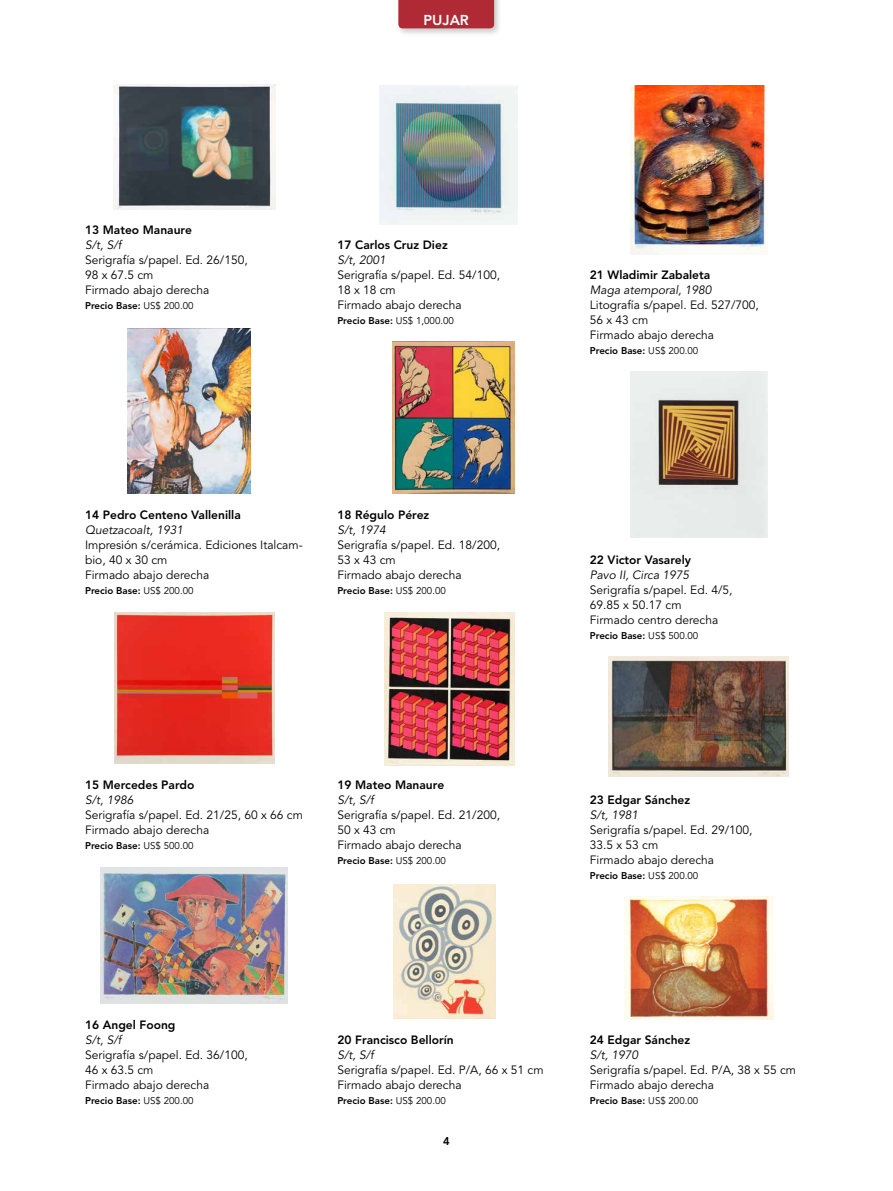
<style>
.page{position:relative;width:893px;height:1191px;background:#fff}
.page>*{position:absolute;margin:0;border:0;box-sizing:border-box;transform-origin:0 0}
.t1{font:800 14.25px "Avenir LT Std";color:#fff}
.t2{font:12px/15px "Avenir LT Std";color:#000}
.t3{font:800 12px "Avenir LT Std";color:#000}
.t4{font:italic 12px "Avenir LT Std";color:#000}
.t5{font:800 11.25px "Avenir LT Std";color:#000}
.t6{font:800 9.75px "Avenir LT Std";color:#000}
.s1{font-weight:400}
</style>
<div class="page">
<div style="left:396px;top:0;width:106px;height:36px;background:#000;opacity:.2"></div>
<div style="left:398px;top:0;width:96px;height:28px;background:#af2a34"></div>
<img style="left:113px;top:85px;width:162px;height:125px">
<img style="left:379px;top:85px;width:138px;height:140px">
<img style="left:630px;top:85px;width:137px;height:170px">
<img style="left:631px;top:371px;width:136px;height:167px">
<img style="left:609px;top:656px;width:180px;height:120px">
<img style="left:624px;top:897px;width:150px;height:122px">
<img style="left:393px;top:341px;width:121px;height:152px">
<img style="left:393px;top:884px;width:103px;height:134px">
<img style="left:385px;top:612px;width:129px;height:153px">
<img style="left:128px;top:329px;width:123px;height:165px">
<img style="left:114px;top:612px;width:160px;height:152px">
<img style="left:101px;top:867px;width:186px;height:137px">
<p class="t1" style="left:424px;top:11px;width:47px">PUJAR</p>
<p class="t3" style="left:85px;top:223px;width:108px">13 Mateo Manaure</p>
<p class="t4" style="left:85px;top:238px;width:38px">S/t, S/f</p>
<p class="t2" style="left:85px;top:253px;width:164px">Serigrafía s/papel. Ed. 26/150,<br>98 x 67.5 cm<br>Firmado abajo derecha</p>
<p class="t6" style="left:85px;top:300px;width:110px">Precio Base: <span class="s1">US$ 200.00</span></p>
<p class="t3" style="left:337px;top:238px;width:112px">17 Carlos Cruz Diez</p>
<p class="t4" style="left:337px;top:253px;width:50px">S/t, 2001</p>
<p class="t2" style="left:337px;top:268px;width:164px">Serigrafía s/papel. Ed. 54/100,<br>18 x 18 cm<br>Firmado abajo derecha</p>
<p class="t6" style="left:337px;top:315px;width:118px">Precio Base: <span class="s1">US$ 1,000.00</span></p>
<p class="t3" style="left:590px;top:268px;width:122px">21 Wladimir Zabaleta</p>
<p class="t4" style="left:590px;top:283px;width:123px">Maga atemporal, 1980</p>
<p class="t2" style="left:590px;top:298px;width:171px">Litografía s/papel. Ed. 527/700,<br>56 x 43 cm<br>Firmado abajo derecha</p>
<p class="t6" style="left:590px;top:345px;width:110px">Precio Base: <span class="s1">US$ 200.00</span></p>
<p class="t3" style="left:85px;top:508px;width:157px">14 Pedro Centeno Vallenilla</p>
<p class="t4" style="left:85px;top:523px;width:100px">Quetzacoalt, 1931</p>
<p class="t2" style="left:85px;top:538px;width:219px">Impresión s/cerámica. Ediciones Italcam&shy;bio, 40 x 30 cm<br>Firmado abajo derecha</p>
<p class="t6" style="left:85px;top:585px;width:110px">Precio Base: <span class="s1">US$ 200.00</span></p>
<p class="t3" style="left:337px;top:508px;width:93px">18 Régulo Pérez</p>
<p class="t4" style="left:337px;top:523px;width:50px">S/t, 1974</p>
<p class="t2" style="left:337px;top:538px;width:164px">Serigrafía s/papel. Ed. 18/200,<br>53 x 43 cm<br>Firmado abajo derecha</p>
<p class="t6" style="left:337px;top:585px;width:110px">Precio Base: <span class="s1">US$ 200.00</span></p>
<p class="t3" style="left:590px;top:553px;width:103px">22 Victor Vasarely</p>
<p class="t4" style="left:590px;top:568px;width:101px">Pavo II, Circa 1975</p>
<p class="t2" style="left:590px;top:583px;width:144px">Serigrafía s/papel. Ed. 4/5,<br>69.85 x 50.17 cm<br>Firmado centro derecha</p>
<p class="t6" style="left:590px;top:630px;width:110px">Precio Base: <span class="s1">US$ 500.00</span></p>
<p class="t3" style="left:85px;top:778px;width:111px">15 Mercedes Pardo</p>
<p class="t4" style="left:85px;top:793px;width:50px">S/t, 1986</p>
<p class="t2" style="left:85px;top:808px;width:219px">Serigrafía s/papel. Ed. 21/25, 60 x 66 cm<br>Firmado abajo derecha</p>
<p class="t6" style="left:85px;top:840px;width:110px">Precio Base: <span class="s1">US$ 500.00</span></p>
<p class="t3" style="left:337px;top:778px;width:108px">19 Mateo Manaure</p>
<p class="t4" style="left:337px;top:793px;width:38px">S/t, S/f</p>
<p class="t2" style="left:337px;top:808px;width:164px">Serigrafía s/papel. Ed. 21/200,<br>50 x 43 cm<br>Firmado abajo derecha</p>
<p class="t6" style="left:337px;top:855px;width:110px">Precio Base: <span class="s1">US$ 200.00</span></p>
<p class="t3" style="left:590px;top:793px;width:102px">23 Edgar Sánchez</p>
<p class="t4" style="left:590px;top:808px;width:50px">S/t, 1981</p>
<p class="t2" style="left:590px;top:823px;width:164px">Serigrafía s/papel. Ed. 29/100,<br>33.5 x 53 cm<br>Firmado abajo derecha</p>
<p class="t6" style="left:590px;top:870px;width:110px">Precio Base: <span class="s1">US$ 200.00</span></p>
<p class="t3" style="left:85px;top:1018px;width:92px">16 Angel Foong</p>
<p class="t4" style="left:85px;top:1033px;width:38px">S/t, S/f</p>
<p class="t2" style="left:85px;top:1048px;width:164px">Serigrafía s/papel. Ed. 36/100,<br>46 x 63.5 cm<br>Firmado abajo derecha</p>
<p class="t6" style="left:85px;top:1095px;width:110px">Precio Base: <span class="s1">US$ 200.00</span></p>
<p class="t3" style="left:337px;top:1033px;width:118px">20 Francisco Bellorín</p>
<p class="t4" style="left:337px;top:1048px;width:38px">S/t, S/f</p>
<p class="t2" style="left:337px;top:1063px;width:208px">Serigrafía s/papel. Ed. P/A, 66 x 51 cm<br>Firmado abajo derecha</p>
<p class="t6" style="left:337px;top:1095px;width:110px">Precio Base: <span class="s1">US$ 200.00</span></p>
<p class="t5" style="left:443px;top:1134px;width:8px">4</p>
<p class="t3" style="left:590px;top:1033px;width:102px">24 Edgar Sánchez</p>
<p class="t4" style="left:590px;top:1048px;width:50px">S/t, 1970</p>
<p class="t2" style="left:590px;top:1063px;width:208px">Serigrafía s/papel. Ed. P/A, 38 x 55 cm<br>Firmado abajo derecha</p>
<p class="t6" style="left:590px;top:1095px;width:110px">Precio Base: <span class="s1">US$ 200.00</span></p>
</div>
